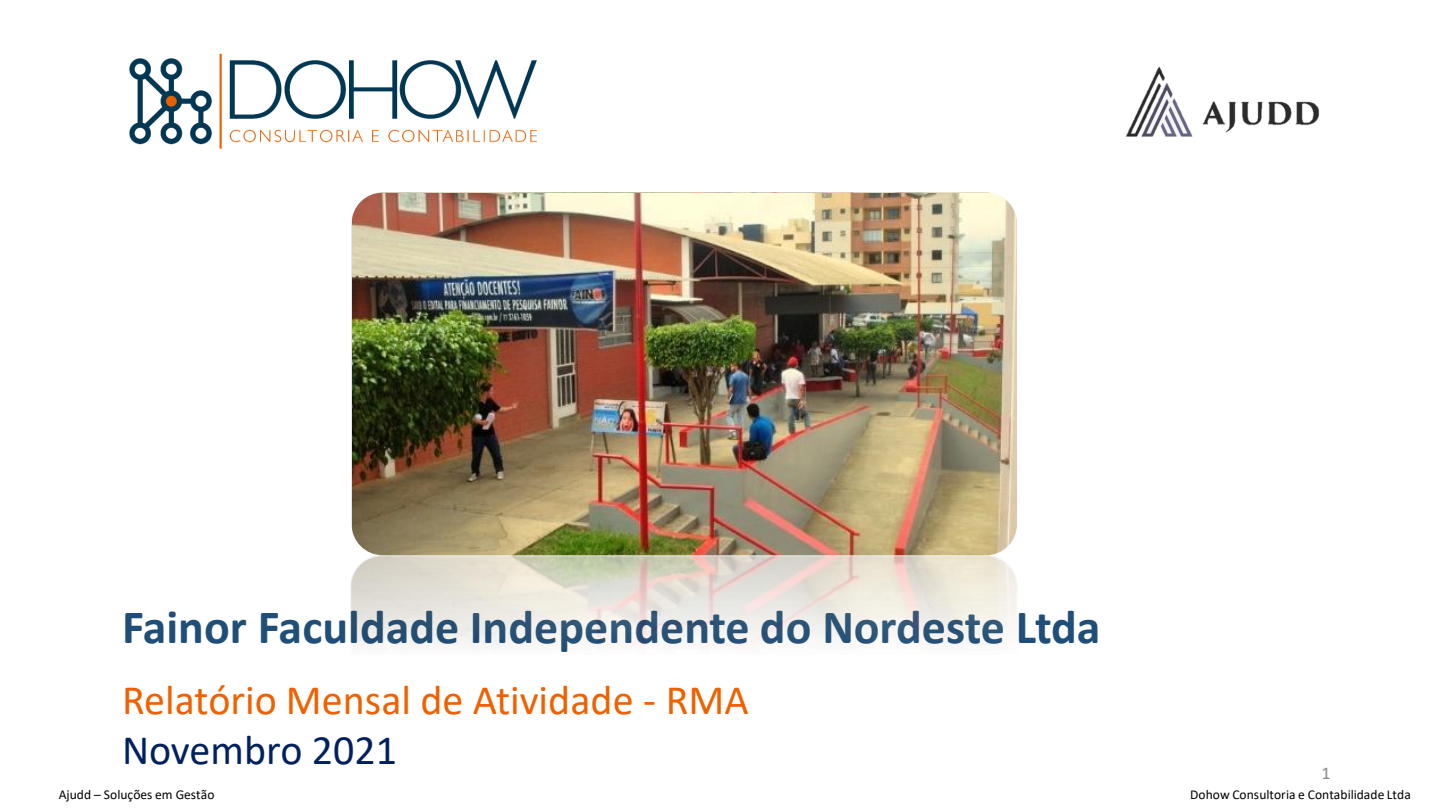
<style>
.page{position:relative;width:1440px;height:810px;background:#fff}
.page>*{position:absolute;margin:0;border:0;box-sizing:border-box;transform-origin:0 0}
.t1{font:700 48px "Calibri";color:#1f4e79}
.t2{font:42px "Calibri";color:#ef6100}
.t3{font:42px "Calibri";color:#002060}
.t4{font:18px "Calibri";color:#898989}
.t5{font:13.5px "Calibri";letter-spacing:.005em;color:#000}
</style>
<div class="page">
<img style="left:129px;top:53px;width:408px;height:96px">
<img style="left:350px;top:554px;width:667px;height:92px">
<img style="left:352px;top:193px;width:665px;height:362px;border-radius:31px">
<img style="left:1126px;top:66px;width:194px;height:71px">
<p class="t1" style="left:122px;top:607px;width:980px">Fainor Faculdade Independente do Nordeste Ltda</p>
<p class="t2" style="left:122px;top:682px;width:628px">Relatório Mensal de Atividade - RMA</p>
<p class="t3" style="left:122px;top:733px;width:277px">Novembro 2021</p>
<p class="t5" style="left:59px;top:789px;width:157px">Ajudd – Soluções em Gestão</p>
<p class="t5" style="left:1190px;top:789px;width:222px">Dohow Consultoria e Contabilidade Ltda</p>
<h3 class="t4" style="left:1321px;top:765px;width:11px">1</h3>
</div>
